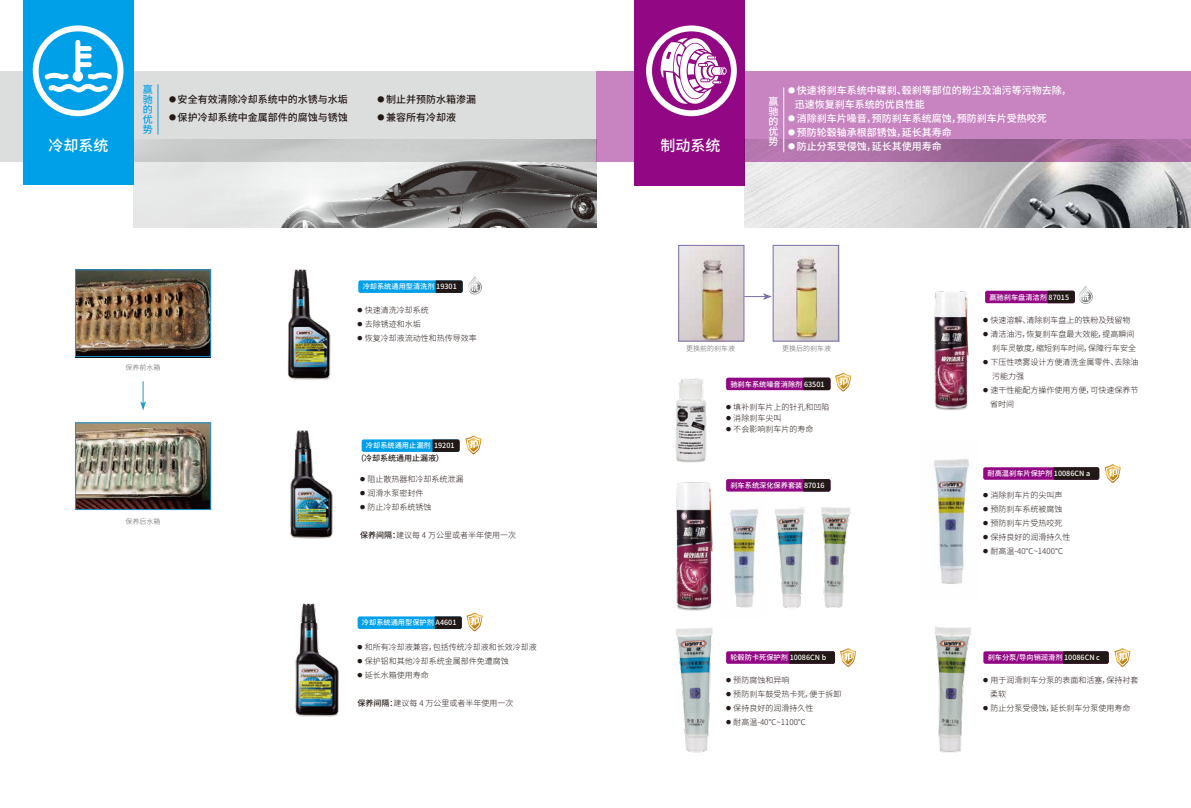
<style>
.page{position:relative;width:1191px;height:808px;background:#fff}
.page>*{position:absolute;margin:0;border:0;box-sizing:border-box;transform-origin:0 0}
.t1{font:500 15px "Source Han Sans CN";color:#fff}
.t2{font:500 10px/10px "Source Han Sans CN";color:#fff}
.t3{font:500 10px "Source Han Sans CN";color:#221815}
.t4{font:500 10px/10px "Source Han Sans CN";color:#00a0e9;text-align:justify}
.t5{font:300 8px/14px "Source Han Sans CN";color:#221815}
.t6{font:500 8px "Source Han Sans CN";color:#221815}
.t7{font:500 7.2px "Source Han Sans CN";color:#fff}
.t8{font:300 7px "Source Han Sans CN";color:#666564}
.s1{font-size:7px}
.s2{font-size:5px}
.s3{font-weight:500}
</style>
<div class="page">
<div style="left:634px;top:0;width:110px;height:185px;background:#920783"></div>
<img style="left:933px;top:458px;width:36px;height:126px">
<img style="left:934px;top:291px;width:35px;height:120px">
<img style="left:935px;top:626px;width:37px;height:127px">
<img style="left:730px;top:509px;width:29px;height:99px">
<img style="left:676px;top:482px;width:37px;height:129px">
<img style="left:775px;top:507px;width:27px;height:101px">
<img style="left:802px;top:507px;width:49px;height:101px">
<div style="left:726px;top:479px;width:104px;height:13px;background:#920783;border-radius:2px"></div>
<svg style="left:803px;top:479px;width:27px;height:13px"></svg>
<div style="left:983px;top:467px;width:116px;height:13px;background:#920783;border-radius:2px"></div>
<svg style="left:1053px;top:464px;width:67px;height:19px"></svg>
<img style="left:676px;top:628px;width:37px;height:125px">
<div style="left:726px;top:651px;width:109px;height:13px;background:#920783;border-radius:2px"></div>
<svg style="left:789px;top:648px;width:67px;height:19px"></svg>
<div style="left:983px;top:651px;width:125px;height:13px;background:#920783;border-radius:2px"></div>
<svg style="left:1063px;top:651px;width:45px;height:13px"></svg>
<svg style="left:1114px;top:648px;width:16px;height:19px"></svg>
<div style="left:985px;top:291px;width:89px;height:12px;background:#920783;border-radius:2px"></div>
<svg style="left:1047px;top:286px;width:45px;height:18px"></svg>
<img style="left:295px;top:603px;width:44px;height:114px">
<img style="left:290px;top:430px;width:43px;height:109px">
<img style="left:287px;top:269px;width:44px;height:111px">
<div style="left:358px;top:280px;width:105px;height:13px;background:#00a0e9;border-radius:2px"></div>
<svg style="left:435px;top:276px;width:47px;height:18px"></svg>
<div style="left:357px;top:616px;width:105px;height:13px;background:#00a0e9;border-radius:2px"></div>
<svg style="left:435px;top:612px;width:47px;height:19px"></svg>
<div style="left:362px;top:439px;width:97px;height:13px;background:#00a0e9;border-radius:2px"></div>
<svg style="left:432px;top:439px;width:27px;height:13px"></svg>
<svg style="left:465px;top:435px;width:16px;height:19px"></svg>
<div style="left:0;top:71px;width:596px;height:91px;background:#dcdddd"></div>
<img style="left:134px;top:140px;width:462px;height:88px">
<div style="left:24px;top:0;width:110px;height:185px;background:#00a0e9"></div>
<hr style="left:158px;top:84px;width:1px;height:51px;background:#00a0e9">
<svg style="left:33px;top:25px;width:90px;height:91px"></svg>
<svg style="left:596px;top:71px;width:595px;height:91px;background:#bf70b7"></svg>
<img style="left:744px;top:140px;width:447px;height:88px">
<svg style="left:646px;top:25px;width:91px;height:91px"></svg>
<hr style="left:783px;top:87px;width:1px;height:65px;background:#fff">
<img style="left:675px;top:377px;width:57px;height:86px">
<div style="left:726px;top:378px;width:104px;height:12px;background:#920783;border-radius:2px"></div>
<svg style="left:803px;top:373px;width:48px;height:18px"></svg>
<img style="left:77px;top:424px;width:132px;height:84px">
<div style="left:75px;top:422px;width:136px;height:88px;border:1px solid #2096d5"></div>
<img style="left:77px;top:271px;width:132px;height:84px">
<div style="left:75px;top:269px;width:136px;height:88px;border:1px solid #2096d5"></div>
<svg style="left:140px;top:381px;width:6px;height:29px"></svg>
<img style="left:774px;top:247px;width:63px;height:92px">
<img style="left:680px;top:247px;width:62px;height:92px">
<div style="left:678px;top:245px;width:66px;height:96px;border:1px solid #7c70ab"></div>
<div style="left:772px;top:245px;width:67px;height:96px;border:1px solid #7c70ab"></div>
<svg style="left:744px;top:293px;width:28px;height:7px"></svg>
<h1 class="t1" style="left:48px;top:137px;width:62px">冷却系统</h1>
<p class="t4" style="left:143px;top:85px;width:11px">赢驰的优势</p>
<p class="t3" style="left:169px;top:94px;width:180px"><span class="s1">●</span> 安全有效清除冷却系统中的水锈与水垢</p>
<p class="t3" style="left:169px;top:112px;width:180px"><span class="s1">●</span> 保护冷却系统中金属部件的腐蚀与锈蚀</p>
<p class="t3" style="left:377px;top:94px;width:100px"><span class="s1">●</span> 制止并预防水箱渗漏</p>
<p class="t3" style="left:377px;top:112px;width:80px"><span class="s1">●</span> 兼容所有冷却液</p>
<p class="t8" style="left:126px;top:363px;width:36px">保养前水箱</p>
<p class="t8" style="left:126px;top:517px;width:36px">保养后水箱</p>
<p class="t7" style="left:363px;top:283px;width:96px">冷却系统通用型清洗剂 19301</p>
<p class="t5" style="left:357px;top:303px;width:73px"><span class="s2">●</span> 快速清洗冷却系统</p>
<p class="t5" style="left:357px;top:317px;width:65px"><span class="s2">●</span> 去除锈迹和水垢</p>
<p class="t5" style="left:357px;top:331px;width:121px"><span class="s2">●</span> 恢复冷却液流动性和热传导效率</p>
<p class="t7" style="left:366px;top:442px;width:90px">冷却系统通用止漏剂 19201</p>
<p class="t6" style="left:356px;top:454px;width:89px">（冷却系统通用止漏液）</p>
<p class="t5" style="left:360px;top:472px;width:105px"><span class="s2">●</span> 阻止散热器和冷却系统泄漏</p>
<p class="t5" style="left:360px;top:486px;width:65px"><span class="s2">●</span> 润滑水泵密封件</p>
<p class="t5" style="left:360px;top:500px;width:73px"><span class="s2">●</span> 防止冷却系统锈蚀</p>
<p class="t5" style="left:360px;top:528px;width:157px"><span class="s3">保养间隔：</span>建议每 4 万公里或者半年使用一次</p>
<p class="t7" style="left:362px;top:619px;width:96px">冷却系统通用型保护剂 A4601</p>
<p class="t5" style="left:358px;top:640px;width:181px"><span class="s2">●</span> 和所有冷却液兼容，包括传统冷却液和长效冷却液</p>
<p class="t5" style="left:358px;top:654px;width:153px"><span class="s2">●</span> 保护铝和其他冷却系统金属部件免遭腐蚀</p>
<p class="t5" style="left:358px;top:668px;width:73px"><span class="s2">●</span> 延长水箱使用寿命</p>
<p class="t5" style="left:358px;top:696px;width:157px"><span class="s3">保养间隔：</span>建议每 4 万公里或者半年使用一次</p>
<h1 class="t1" style="left:660px;top:137px;width:61px">制动系统</h1>
<p class="t2" style="left:768px;top:96px;width:11px;text-align:justify">赢驰的优势</p>
<p class="t2" style="left:795px;top:84px;width:278px;line-height:14px;text-indent:-7px"><span class="s1">●</span> 快速将刹车系统中碟刹、毂刹等部位的粉尘及油污等污物去除，迅速恢复刹车系统的优良性能</p>
<p class="t2" style="left:788px;top:114px;width:260px"><span class="s1">●</span> 消除刹车片噪音，预防刹车系统腐蚀，预防刹车片受热咬死</p>
<p class="t2" style="left:788px;top:128px;width:165px"><span class="s1">●</span> 预防轮毂轴承根部锈蚀，延长其寿命</p>
<p class="t2" style="left:788px;top:142px;width:155px"><span class="s1">●</span> 防止分泵受侵蚀，延长其使用寿命</p>
<p class="t8" style="left:686px;top:345px;width:50px">更换前的刹车液</p>
<p class="t8" style="left:782px;top:345px;width:50px">更换后的刹车液</p>
<p class="t7" style="left:730px;top:380px;width:96px">驰刹车系统噪音消除剂 63501</p>
<p class="t5" style="left:726px;top:400px;width:105px"><span class="s2">●</span> 填补刹车片上的针孔和凹陷</p>
<p class="t5" style="left:726px;top:411px;width:57px"><span class="s2">●</span> 消除刹车尖叫</p>
<p class="t5" style="left:726px;top:422px;width:89px"><span class="s2">●</span> 不会影响刹车片的寿命</p>
<p class="t7" style="left:730px;top:481px;width:96px">刹车系统深化保养套装 87016</p>
<p class="t7" style="left:730px;top:653px;width:97px">轮毂防卡死保护剂 10086CN b</p>
<p class="t5" style="left:726px;top:673px;width:65px"><span class="s2">●</span> 预防腐蚀和异响</p>
<p class="t5" style="left:726px;top:687px;width:117px"><span class="s2">●</span> 预防刹车鼓受热卡死，便于拆卸</p>
<p class="t5" style="left:726px;top:701px;width:89px"><span class="s2">●</span> 保持良好的润滑持久性</p>
<p class="t5" style="left:726px;top:715px;width:81px"><span class="s2">●</span> 耐高温-40℃~1100℃</p>
<p class="t7" style="left:989px;top:293px;width:81px">赢驰刹车盘清洁剂 87015</p>
<p class="t5" style="left:983px;top:313px;width:149px"><span class="s2">●</span> 快速溶解、清除刹车盘上的铁粉及残留物</p>
<p class="t5" style="left:983px;top:327px;width:154px;text-align:right"><span class="s2">●</span> 清洁油污，恢复刹车盘最大效能，提高瞬间刹车灵敏度，缩短刹车时间，保障行车安全</p>
<p class="t5" style="left:992px;top:355px;width:148px;text-indent:-9px"><span class="s2">●</span> 下压性喷雾设计方便清洗金属零件、去除油污能力强</p>
<p class="t5" style="left:990px;top:383px;width:150px;text-indent:-7px"><span class="s2">●</span> 速干性能配方操作使用方便，可快速保养节省时间</p>
<p class="t7" style="left:987px;top:469px;width:104px">耐高温刹车片保护剂 10086CN a</p>
<p class="t5" style="left:983px;top:488px;width:81px"><span class="s2">●</span> 消除刹车片的尖叫声</p>
<p class="t5" style="left:983px;top:502px;width:81px"><span class="s2">●</span> 预防刹车系统被腐蚀</p>
<p class="t5" style="left:983px;top:516px;width:81px"><span class="s2">●</span> 预防刹车片受热咬死</p>
<p class="t5" style="left:983px;top:530px;width:89px"><span class="s2">●</span> 保持良好的润滑持久性</p>
<p class="t5" style="left:983px;top:544px;width:81px"><span class="s2">●</span> 耐高温-40℃~1400℃</p>
<p class="t7" style="left:987px;top:653px;width:114px">刹车分泵/导向销润滑剂 10086CN c</p>
<p class="t5" style="left:990px;top:673px;width:150px;text-indent:-7px"><span class="s2">●</span> 用于润滑刹车分泵的表面和活塞，保持衬套柔软</p>
<p class="t5" style="left:983px;top:701px;width:149px"><span class="s2">●</span> 防止分泵受侵蚀，延长刹车分泵使用寿命</p>
</div>
